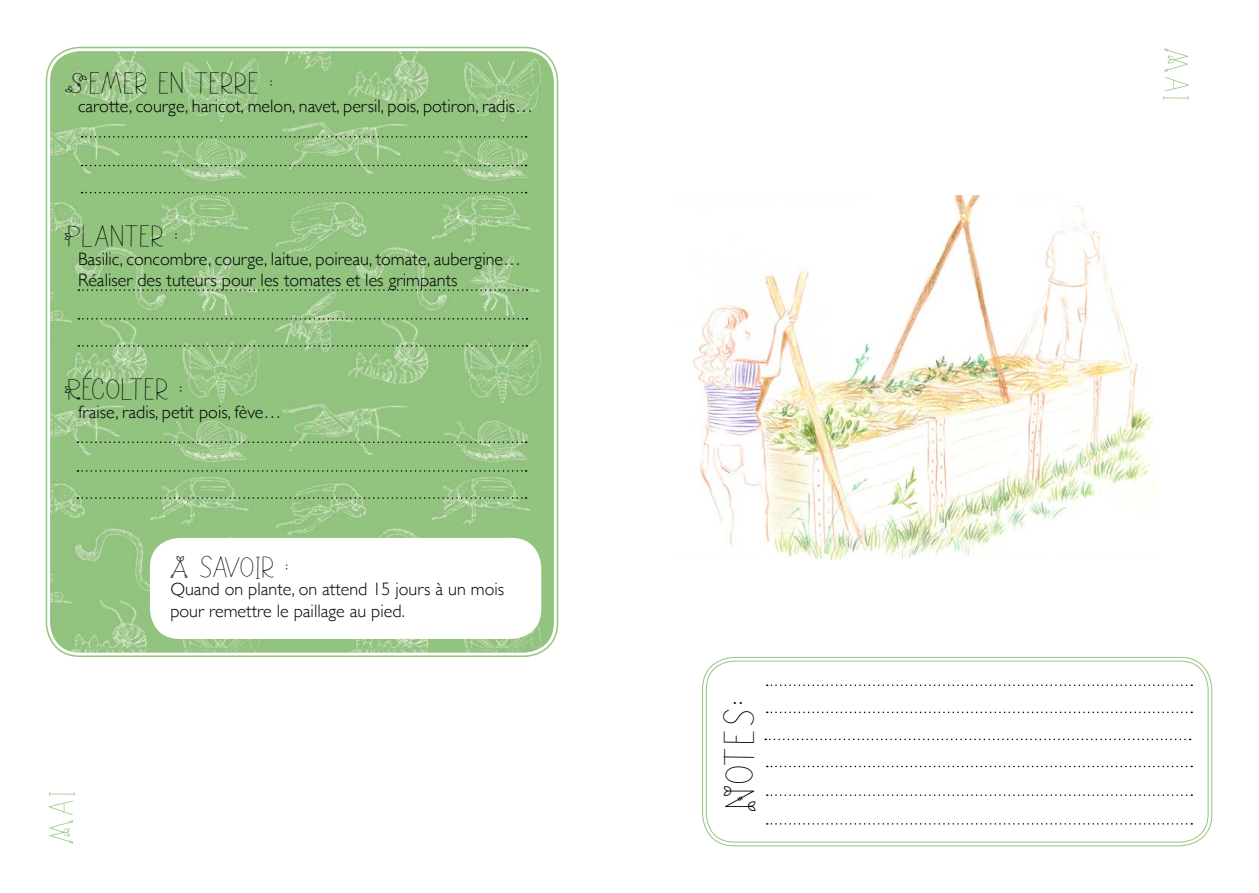
<style>
.page{position:relative;width:1259px;height:893px;background:#fff}
.page>*{position:absolute;margin:0;border:0;box-sizing:border-box;transform-origin:0 0}
.t1{font:24px "NATUR Egreen";letter-spacing:.12em;color:#000}
.t2{font:19.5px "NATUR Egreen";letter-spacing:.18em;color:#95c580}
.t3{font:300 18px/21.6px "Gill Sans";color:#000}
.t4{font:16.95px "NATUR Egreen";letter-spacing:.09em;color:#000;scale:1.06 1}
.s1{font-size:27px}
</style>
<div class="page">
<img style="left:50px;top:51px;width:504px;height:601px">
<div style="left:53px;top:54px;width:498px;height:595px;border:2px solid #95c580;border-radius:26px"></div>
<div style="left:150px;top:538px;width:391px;height:101px;background:#fff;border-radius:30px"></div>
<svg style="left:82px;top:136px;width:444px;height:2px"></svg>
<svg style="left:82px;top:192px;width:444px;height:1px"></svg>
<svg style="left:82px;top:165px;width:444px;height:1px"></svg>
<svg style="left:78px;top:289px;width:449px;height:2px"></svg>
<svg style="left:78px;top:345px;width:449px;height:2px"></svg>
<svg style="left:78px;top:318px;width:449px;height:2px"></svg>
<svg style="left:77px;top:441px;width:449px;height:2px"></svg>
<svg style="left:77px;top:497px;width:449px;height:2px"></svg>
<svg style="left:77px;top:470px;width:449px;height:2px"></svg>
<div style="left:702px;top:657px;width:510px;height:189px;border:1px solid #95c580;border-radius:32px"></div>
<div style="left:706px;top:661px;width:502px;height:181px;border:1px solid #95c580;border-radius:28px"></div>
<svg style="left:767px;top:823px;width:425px;height:2px"></svg>
<svg style="left:765px;top:739px;width:425px;height:1px"></svg>
<svg style="left:767px;top:712px;width:425px;height:1px"></svg>
<svg style="left:767px;top:684px;width:425px;height:2px"></svg>
<svg style="left:767px;top:766px;width:425px;height:1px"></svg>
<svg style="left:767px;top:794px;width:425px;height:2px"></svg>
<img style="left:693px;top:196px;width:462px;height:363px">
<p class="t4" style="left:65px;top:74px;width:198px">SEMER EN TERRE :</p>
<p class="t3" style="left:78px;top:94px;width:456px">carotte, courge, haricot, melon, navet, persil, pois, potiron, radis…</p>
<p class="t4" style="left:65px;top:227px;width:108px">PLANTER :</p>
<p class="t3" style="left:78px;top:247px;width:444px">Basilic, concombre, courge, laitue, poireau, tomate, aubergine…<br>Réaliser des tuteurs pour les tomates et les grimpants</p>
<p class="t4" style="left:65px;top:381px;width:112px">RÉCOLTER :</p>
<p class="t3" style="left:78px;top:400px;width:205px">fraise, radis, petit pois, fève…</p>
<p class="t2" style="left:51px;top:844px;width:55px;rotate:-90deg">MAI</p>
<p class="t4" style="left:170px;top:558px;width:113px">A SAVOIR :</p>
<p class="t3" style="left:170px;top:578px;width:335px">Quand on plante, on attend 15 jours à un mois pour remettre le paillage au pied.</p>
<h1 class="t1" style="left:727px;top:811px;width:112px;rotate:-90deg">NOTES<span class="s1">:</span></h1>
<p class="t2" style="left:1186px;top:48px;width:55px;rotate:90deg">MAI</p>
</div>
